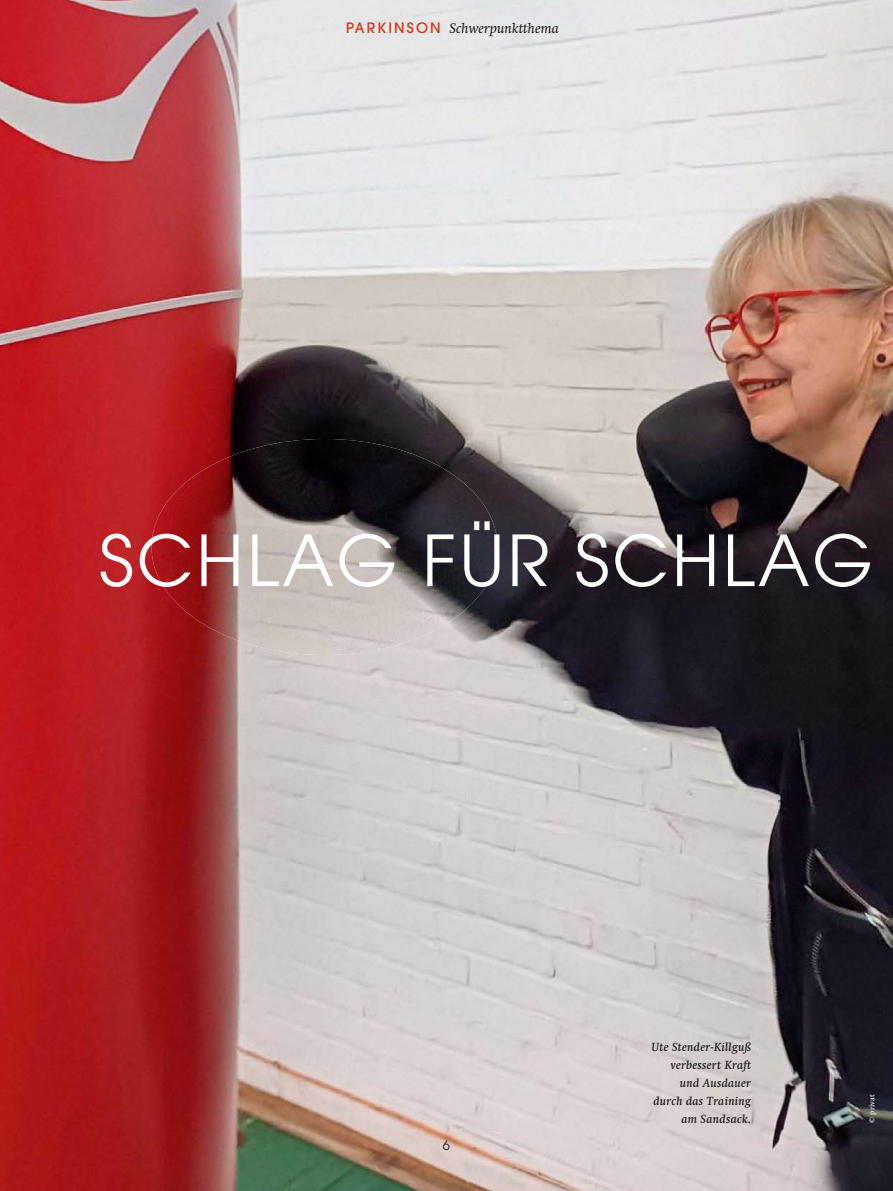
<style>
.page{position:relative;width:893px;height:1191px;background:#fff}
.page>*{position:absolute;margin:0;border:0;box-sizing:border-box;transform-origin:0 0}
.t1{font:69.75px "ITC Avant Garde Pro";letter-spacing:.04em;color:#fff}
.t2{font:italic 14.25px "Swift LT Std";color:#181716}
.t3{font:12.75px "ITC Avant Garde Pro";color:#181716}
.t4{font:italic 500 12px/18px "Swift LT Std";letter-spacing:.02em;color:#181716;text-align:right}
.t5{font:7.5px "Swift LT Std";letter-spacing:.01em;color:#fff}
.s1{font-family:"ITC Avant Garde Pro";font-weight:500;font-style:normal;color:#d63210}
</style>
<div class="page">
<img style="left:0;top:0;width:893px;height:1191px">
<img style="left:152px;top:439px;width:345px;height:216px">
<p class="t2" style="left:346px;top:21px;width:214px"><span class="s1">PARKINSON</span> Schwerpunktthema</p>
<h1 class="t1" style="left:99px;top:517px;width:776px">SCHLAG FÜR SCHLAG</h1>
<p class="t3" style="left:443px;top:1137px;width:9px">6</p>
<p class="t4" style="left:651px;top:1037px;width:101px">Ute Stender-Killguß verbessert Kraft und Ausdauer durch das Training am Sandsack.</p>
<p class="t5" style="left:868px;top:1122px;width:30px;rotate:-90deg">© privat</p>
</div>
